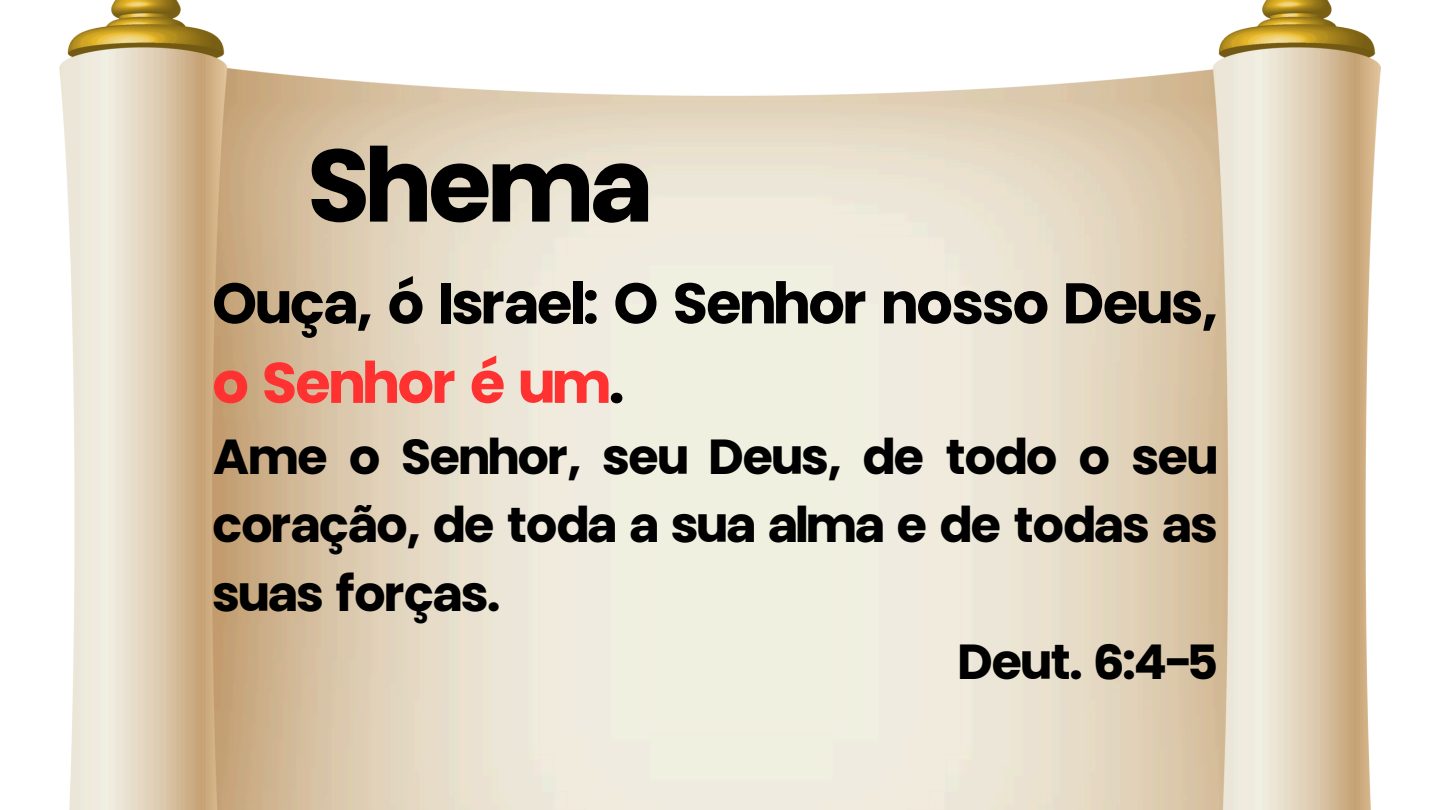
<style>
.page{position:relative;width:1440px;height:810px;background:#fff}
.page>*{position:absolute;margin:0;border:0;box-sizing:border-box;transform-origin:0 0}
.t1{font:102.6px "Hoodie";color:#000}
.t2{font:57.2px/79.5px "Hoodie";color:#000}
.t3{font:49.2px/68.2px "Hoodie";color:#000;text-align:justify}
.s1{color:#ff3131}
</style>
<div class="page">
<img style="left:59px;top:0;width:1322px;height:810px">
<p class="t1" style="left:309px;top:140px;width:342px">Shema</p>
<h1 class="t2" style="left:213px;top:266px;width:1006px">Ouça, ó Israel: O Senhor nosso Deus, <span class="s1">o Senhor é um</span>.</h1>
<p class="t3" style="left:213px;top:425px;width:1006px">Ame o Senhor, seu Deus, de todo o seu coração, de toda a sua alma e de todas as suas forças.</p>
<p class="t3" style="left:959px;top:630px;width:259px">Deut. 6:4-5</p>
</div>
